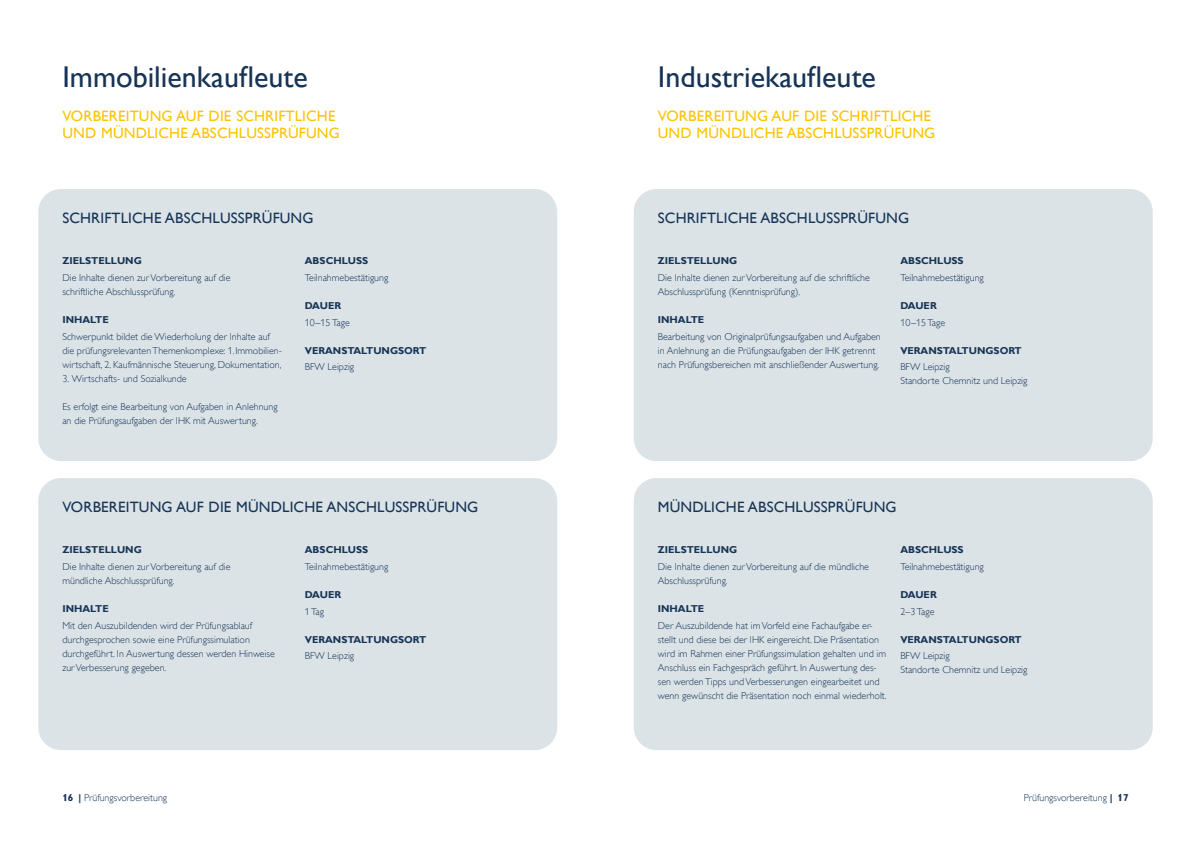
<style>
.page{position:relative;width:1191px;height:842px;background:#fff}
.page>*{position:absolute;margin:0;border:0;box-sizing:border-box;transform-origin:0 0}
.t1{font:30px "Gill Sans Alt One WGL";color:#163456}
.t2{font:15px "Gill Sans Alt One WGL";letter-spacing:.01em;color:#163456}
.t3{font:15px/17px "Gill Sans Alt One WGL";letter-spacing:.01em;color:#fcc400}
.t4{font:10px/14px "Gill Sans Alt One WGL Light";color:#163456}
.t5{font:700 10px "Gill Sans Alt One WGL";color:#163456}
.s1{font-family:"Gill Sans Alt One WGL";font-weight:700}
</style>
<div class="page">
<div style="left:38px;top:189px;width:519px;height:272px;background:#dbe3e7;border-radius:23px"></div>
<div style="left:38px;top:478px;width:519px;height:272px;background:#dbe3e7;border-radius:23px"></div>
<div style="left:634px;top:189px;width:518px;height:272px;background:#dbe3e7;border-radius:23px"></div>
<div style="left:634px;top:478px;width:518px;height:272px;background:#dbe3e7;border-radius:23px"></div>
<h1 class="t1" style="left:62px;top:56px;width:247px">Immobilienkaufleute</h1>
<h2 class="t3" style="left:62px;top:107px;width:279px">VORBEREITUNG AUF DIE SCHRIFTLICHE<br>UND MÜNDLICHE -ABSCHLUSSPRÜFUNG</h2>
<h2 class="t2" style="left:62px;top:208px;width:253px">SCHRIFTLICHE ABSCHLUSSPRÜFUNG</h2>
<p class="t5" style="left:62px;top:254px;width:81px">ZIELSTELLUNG</p>
<p class="t4" style="left:62px;top:270px;width:170px">Die Inhalte dienen zur Vorbereitung auf die schriftliche Abschlussprüfung.</p>
<p class="t5" style="left:62px;top:313px;width:48px">INHALTE</p>
<p class="t4" style="left:62px;top:329px;width:221px">Schwerpunkt bildet die Wiederholung der Inhalte auf die prüfungsrelevanten Themenkomplexe: 1.Immobilien&shy;wirtschaft, 2. Kaufmännische Steuerung, Dokumentation,</p>
<p class="t4" style="left:62px;top:371px;width:126px">3. Wirtschafts- und Sozialkunde</p>
<p class="t4" style="left:62px;top:399px;width:217px">Es erfolgt eine Bearbeitung von Aufgaben in Anlehnung an die Prüfungsaufgaben der IHK mit Auswertung.</p>
<p class="t5" style="left:305px;top:254px;width:65px">ABSCHLUSS</p>
<p class="t4" style="left:305px;top:270px;width:85px">Teilnahmebestätigung</p>
<p class="t5" style="left:305px;top:299px;width:38px">DAUER</p>
<p class="t4" style="left:305px;top:315px;width:46px">10–15 Tage</p>
<p class="t5" style="left:305px;top:343px;width:123px">VERANSTALTUNGSORT</p>
<p class="t4" style="left:305px;top:360px;width:51px">BFW Leipzig</p>
<h2 class="t2" style="left:62px;top:497px;width:417px">VORBEREITUNG AUF DIE MÜNDLICHE ANSCHLUSSPRÜFUNG</h2>
<p class="t5" style="left:62px;top:543px;width:81px">ZIELSTELLUNG</p>
<p class="t4" style="left:62px;top:559px;width:170px">Die Inhalte dienen zur Vorbereitung auf die mündliche -Abschlussprüfung.</p>
<p class="t5" style="left:62px;top:602px;width:48px">INHALTE</p>
<p class="t4" style="left:62px;top:618px;width:214px">Mit den Auszubildenden wird der Prüfungsablauf durchgesprochen sowie eine Prüfungssimulation durchgeführt. In Auswertung dessen werden Hinweise zurVerbesserung gegeben.</p>
<p class="t5" style="left:305px;top:543px;width:65px">ABSCHLUSS</p>
<p class="t4" style="left:305px;top:559px;width:85px">Teilnahmebestätigung</p>
<p class="t5" style="left:305px;top:588px;width:38px">DAUER</p>
<p class="t4" style="left:305px;top:604px;width:21px">1 Tag</p>
<p class="t5" style="left:305px;top:632px;width:123px">VERANSTALTUNGSORT</p>
<p class="t4" style="left:305px;top:649px;width:51px">BFW Leipzig</p>
<p class="t4" style="left:62px;top:791px;width:106px"><span class="s1">16 |</span> Prüfungsvorbereitung</p>
<h1 class="t1" style="left:658px;top:56px;width:220px">Industriekaufleute</h1>
<h2 class="t3" style="left:658px;top:107px;width:279px">VORBEREITUNG AUF DIE SCHRIFTLICHE<br>UND MÜNDLICHE -ABSCHLUSSPRÜFUNG</h2>
<h2 class="t2" style="left:658px;top:208px;width:253px">SCHRIFTLICHE ABSCHLUSSPRÜFUNG</h2>
<p class="t5" style="left:658px;top:254px;width:81px">ZIELSTELLUNG</p>
<p class="t4" style="left:658px;top:270px;width:213px">Die Inhalte dienen zur Vorbereitung auf die schriftliche<br>Abschlussprüfung (Kenntnisprüfung).</p>
<p class="t5" style="left:658px;top:313px;width:48px">INHALTE</p>
<p class="t4" style="left:658px;top:329px;width:224px">Bearbeitung von Originalprüfungsaufgaben und Aufgaben in Anlehnung an die Prüfungsaufgaben der IHK getrennt nach Prüfungsbereichen mit anschließender Auswertung.</p>
<p class="t5" style="left:900px;top:254px;width:65px">ABSCHLUSS</p>
<p class="t4" style="left:900px;top:270px;width:85px">Teilnahmebestätigung</p>
<p class="t5" style="left:900px;top:299px;width:38px">DAUER</p>
<p class="t4" style="left:900px;top:315px;width:46px">10–15 Tage</p>
<p class="t5" style="left:900px;top:343px;width:123px">VERANSTALTUNGSORT</p>
<p class="t4" style="left:900px;top:360px;width:129px">BFW Leipzig<br>Standorte Chemnitz und Leipzig</p>
<h2 class="t2" style="left:658px;top:497px;width:240px">MÜNDLICHE ABSCHLUSSPRÜFUNG</h2>
<p class="t5" style="left:658px;top:543px;width:81px">ZIELSTELLUNG</p>
<p class="t4" style="left:658px;top:559px;width:213px">Die Inhalte dienen zur Vorbereitung auf die mündliche<br>Abschlussprüfung.</p>
<p class="t5" style="left:658px;top:602px;width:48px">INHALTE</p>
<p class="t4" style="left:658px;top:618px;width:230px">Der Auszubildende hat im Vorfeld eine Fachaufgabe er&shy;stellt und diese bei der IHK eingereicht. Die Präsentation wird im Rahmen einer Prüfungssimulation gehalten und im Anschluss ein Fachgespräch geführt. In Auswertung des&shy;sen werden Tipps und Verbesserungen eingearbeitet und wenn gewünscht die Präsentation noch einmal wiederholt.</p>
<p class="t5" style="left:900px;top:543px;width:65px">ABSCHLUSS</p>
<p class="t4" style="left:900px;top:559px;width:85px">Teilnahmebestätigung</p>
<p class="t5" style="left:900px;top:587px;width:38px">DAUER</p>
<p class="t4" style="left:900px;top:604px;width:36px">2–3 Tage</p>
<p class="t5" style="left:900px;top:632px;width:123px">VERANSTALTUNGSORT</p>
<p class="t4" style="left:900px;top:649px;width:129px">BFW Leipzig<br>Standorte Chemnitz und Leipzig</p>
<p class="t4" style="left:1023px;top:791px;width:106px">Prüfungsvorbereitung <span class="s1">| 17</span></p>
</div>
